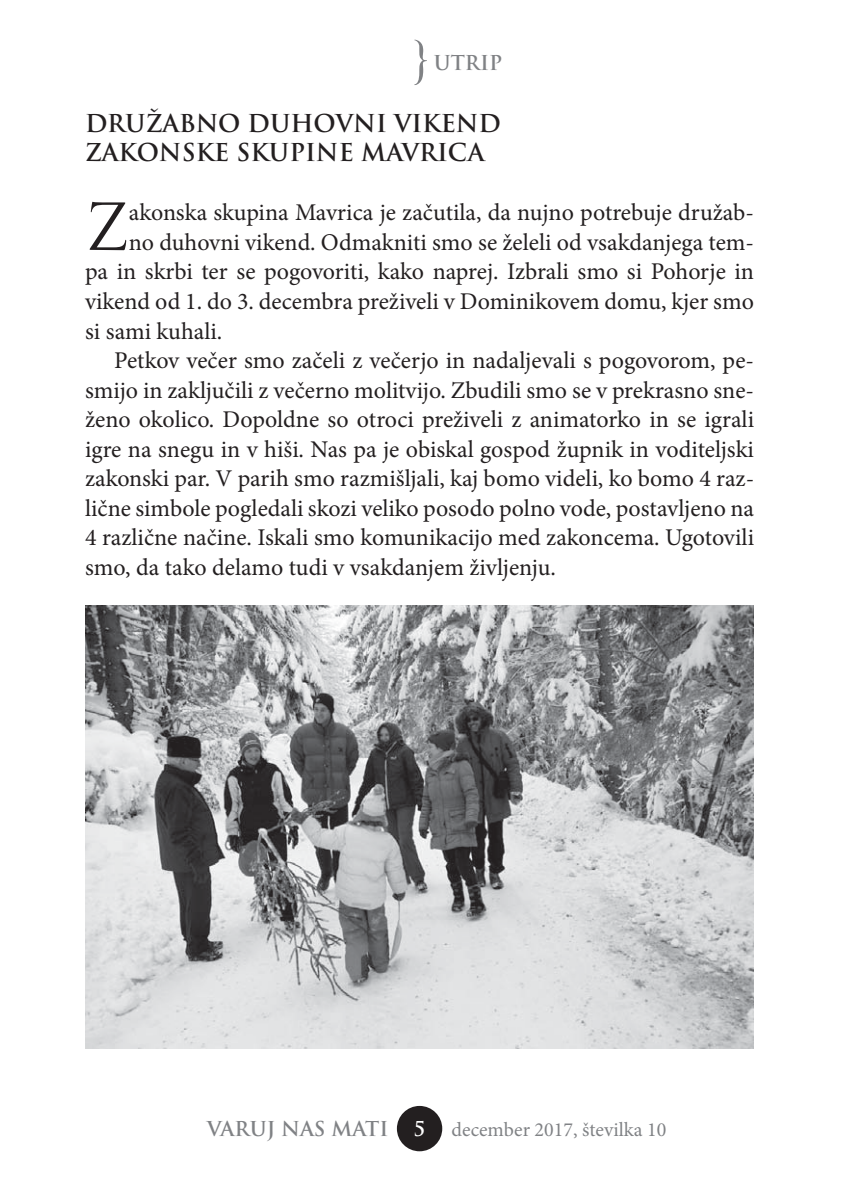
<style>
.page{position:relative;width:842px;height:1191px;background:#fff}
.page>*{position:absolute;margin:0;border:0;box-sizing:border-box;transform-origin:0 0}
.t1{font:63.2px "Trajan Pro";color:#231f20}
.t2{font:24px "Minion Pro";color:#231f20}
.t3{font:700 24px/29.6px "Trajan Pro";color:#231f20}
.t4{font:20px "Minion Pro";color:#808285}
.t5{font:700 20px "Trajan Pro";color:#808285}
.t6{font:700 20px "Trajan Pro";color:#fff}
</style>
<div class="page">
<svg style="left:414px;top:40px;width:13px;height:45px"></svg>
<div style="left:397px;top:1106px;width:45px;height:45px;background:#231f20;border-radius:50%"></div>
<img style="left:85px;top:605px;width:668px;height:443px">
<p class="t5" style="left:434px;top:51px;width:70px">UTRIP</p>
<p class="t3" style="left:85px;top:109px;width:417px">DRUŽABNO DUHOVNI VIKEND<br>ZAKONSKE SKUPINE MAVRICA</p>
<h1 class="t1" style="left:85px;top:191px;width:45px">Z</h1>
<p class="t2" style="left:129px;top:203px;width:627px">akonska skupina Mavrica je začutila, da nujno potrebuje družab-</p>
<p class="t2" style="left:129px;top:233px;width:627px">no duhovni vikend. Odmakniti smo se želeli od vsakdanjega tem-</p>
<p class="t2" style="left:85px;top:262px;width:670px">pa in skrbi ter se pogovoriti, kako naprej. Izbrali smo si Pohorje in</p>
<p class="t2" style="left:85px;top:292px;width:670px">vikend od 1. do 3. decembra preživeli v Dominikovem domu, kjer smo</p>
<p class="t2" style="left:85px;top:321px;width:139px">si sami kuhali.</p>
<p class="t2" style="left:114px;top:351px;width:641px">Petkov večer smo začeli z večerjo in nadaljevali s pogovorom, pe-</p>
<p class="t2" style="left:85px;top:380px;width:671px">smijo in zaključili z večerno molitvijo. Zbudili smo se v prekrasno sne-</p>
<p class="t2" style="left:85px;top:410px;width:670px">ženo okolico. Dopoldne so otroci preživeli z animatorko in se igrali</p>
<p class="t2" style="left:85px;top:439px;width:670px">igre na snegu in v hiši. Nas pa je obiskal gospod župnik in voditeljski</p>
<p class="t2" style="left:85px;top:469px;width:671px">zakonski par. V parih smo razmišljali, kaj bomo videli, ko bomo 4 raz-</p>
<p class="t2" style="left:85px;top:499px;width:670px">lične simbole pogledali skozi veliko posodo polno vode, postavljeno na</p>
<p class="t2" style="left:85px;top:528px;width:670px">4 različne načine. Iskali smo komunikacijo med zakoncema. Ugotovili</p>
<p class="t2" style="left:85px;top:558px;width:472px">smo, da tako delamo tudi v vsakdanjem življenju.</p>
<p class="t5" style="left:207px;top:1117px;width:183px">VARUJ NAS MATI</p>
<p class="t6" style="left:414px;top:1117px;width:13px">5</p>
<p class="t4" style="left:452px;top:1121px;width:216px">december 2017, številka 10</p>
</div>
